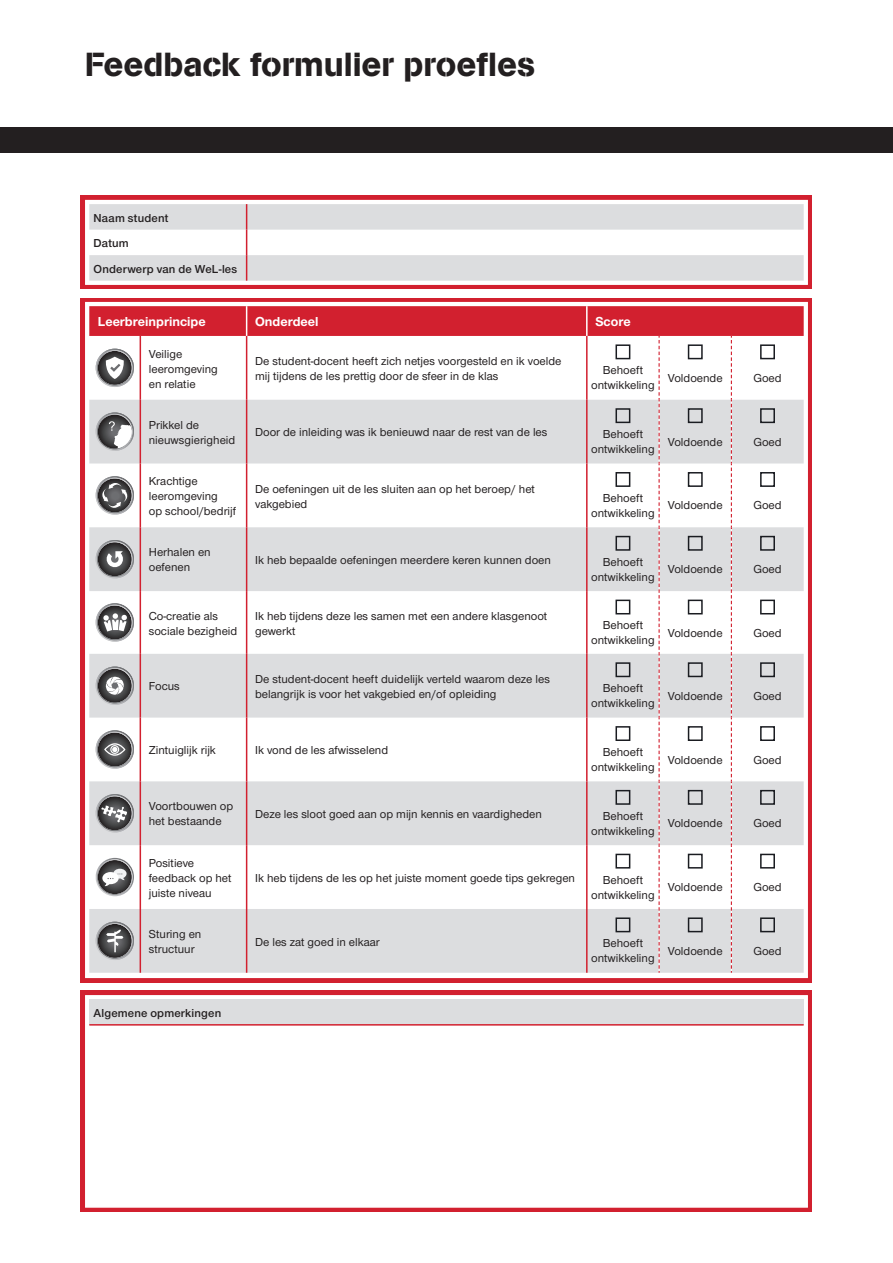
<style>
.page{position:relative;width:893px;height:1263px;background:#fff}
.page>*{position:absolute;margin:0;border:0;box-sizing:border-box;transform-origin:0 0}
.t1{font:33px "AG Book Stencil";color:#231f20}
.t2{font:700 13.5px "Nimbus Sans Novus T";color:#fff}
.t3{font:500 12px/15px "Nimbus Sans Novus T";color:#231f20}
.t4{font:600 12px/25.5px "Nimbus Sans Novus T";letter-spacing:.015em;color:#231f20}
</style>
<div class="page">
<div style="left:0;top:128px;width:893px;height:25px;background:#231f20"></div>
<div style="left:81px;top:298px;width:731px;height:684px;background:linear-gradient(to right,#d32634,#d32634)"></div>
<div style="left:81px;top:196px;width:731px;height:93px;background:#d2202f"></div>
<div style="left:85px;top:200px;width:723px;height:85px;background:#fff;border:2px solid #fff"></div>
<svg style="left:89px;top:204px;width:715px;height:77px;fill:#dcdddf"></svg>
<svg style="left:246px;top:204px;width:1px;height:77px"></svg>
<div style="left:85px;top:302px;width:723px;height:676px;background:#fff"></div>
<svg style="left:89px;top:306px;width:715px;height:667px"></svg>
<div style="left:615px;top:917px;width:15px;height:15px;border:2px solid #1a1c21"></div>
<div style="left:688px;top:917px;width:15px;height:15px;border:2px solid #1a1c21"></div>
<div style="left:760px;top:917px;width:15px;height:15px;border:2px solid #1a1c21"></div>
<div style="left:81px;top:991px;width:731px;height:221px;background:#d2202f"></div>
<div style="left:85px;top:995px;width:723px;height:213px;background:#fff;border:2px solid #fff"></div>
<div style="left:89px;top:999px;width:715px;height:26px;background:#dcdddf"></div>
<hr style="left:89px;top:1024px;width:715px;height:1px;background:#d2202f">
<h1 class="t1" style="left:85px;top:45px;width:452px">Feedback formulier proefles</h1>
<p class="t4" style="left:94px;top:205px;width:145px">Naam student<br>Datum<br>Onderwerp van de WeL-les</p>
<p class="t2" style="left:98px;top:314px;width:109px">Leerbreinprincipe</p>
<p class="t2" style="left:255px;top:314px;width:65px">Onderdeel</p>
<p class="t2" style="left:595px;top:314px;width:37px">Score</p>
<p class="t3" style="left:149px;top:346px;width:71px">Veilige leeromgeving en relatie</p>
<p class="t3" style="left:255px;top:353px;width:308px">De student-docent heeft zich netjes voorgesteld en ik voelde mij tijdens de les prettig door de sfeer in de klas</p>
<p class="t3" style="left:591px;top:363px;width:65px;text-align:center">Behoeft ontwikkeling</p>
<p class="t3" style="left:668px;top:370px;width:56px">Voldoende</p>
<p class="t3" style="left:753px;top:370px;width:30px">Goed</p>
<p class="t3" style="left:149px;top:417px;width:88px">Prikkel de nieuwsgierigheid</p>
<p class="t3" style="left:255px;top:425px;width:294px">Door de inleiding was ik benieuwd naar de rest van de les</p>
<p class="t3" style="left:591px;top:426px;width:65px;text-align:center">Behoeft ontwikkeling</p>
<p class="t3" style="left:668px;top:434px;width:56px">Voldoende</p>
<p class="t3" style="left:753px;top:434px;width:30px">Goed</p>
<p class="t3" style="left:149px;top:473px;width:89px">Krachtige leeromgeving<br>op school/bedrijf</p>
<p class="t3" style="left:255px;top:481px;width:281px">De oefeningen uit de les sluiten aan op het beroep/ het vakgebied</p>
<p class="t3" style="left:591px;top:490px;width:65px;text-align:center">Behoeft ontwikkeling</p>
<p class="t3" style="left:668px;top:498px;width:56px">Voldoende</p>
<p class="t3" style="left:753px;top:498px;width:30px">Goed</p>
<p class="t3" style="left:149px;top:545px;width:63px">Herhalen en oefenen</p>
<p class="t3" style="left:255px;top:552px;width:297px">Ik heb bepaalde oefeningen meerdere keren kunnen doen</p>
<p class="t3" style="left:591px;top:554px;width:65px;text-align:center">Behoeft ontwikkeling</p>
<p class="t3" style="left:668px;top:561px;width:56px">Voldoende</p>
<p class="t3" style="left:753px;top:561px;width:30px">Goed</p>
<p class="t3" style="left:149px;top:608px;width:90px">Co-creatie als sociale bezigheid</p>
<p class="t3" style="left:255px;top:608px;width:294px">Ik heb tijdens deze les samen met een andere klasgenoot gewerkt</p>
<p class="t3" style="left:591px;top:618px;width:65px;text-align:center">Behoeft ontwikkeling</p>
<p class="t3" style="left:668px;top:625px;width:56px">Voldoende</p>
<p class="t3" style="left:753px;top:625px;width:30px">Goed</p>
<p class="t3" style="left:149px;top:679px;width:32px">Focus</p>
<p class="t3" style="left:255px;top:671px;width:296px">De student-docent heeft duidelijk verteld waarom deze les belangrijk is voor het vakgebied en/of opleiding</p>
<p class="t3" style="left:591px;top:680px;width:65px;text-align:center">Behoeft ontwikkeling</p>
<p class="t3" style="left:668px;top:688px;width:56px">Voldoende</p>
<p class="t3" style="left:753px;top:688px;width:30px">Goed</p>
<p class="t3" style="left:149px;top:742px;width:69px">Zintuiglijk rijk</p>
<p class="t3" style="left:255px;top:742px;width:135px">Ik vond de les afwisselend</p>
<p class="t3" style="left:591px;top:744px;width:65px;text-align:center">Behoeft ontwikkeling</p>
<p class="t3" style="left:668px;top:752px;width:56px">Voldoende</p>
<p class="t3" style="left:753px;top:752px;width:30px">Goed</p>
<p class="t3" style="left:149px;top:799px;width:86px">Voortbouwen op het bestaande</p>
<p class="t3" style="left:255px;top:806px;width:288px">Deze les sloot goed aan op mijn kennis en vaardigheden</p>
<p class="t3" style="left:591px;top:808px;width:65px;text-align:center">Behoeft ontwikkeling</p>
<p class="t3" style="left:668px;top:815px;width:56px">Voldoende</p>
<p class="t3" style="left:753px;top:815px;width:30px">Goed</p>
<p class="t3" style="left:149px;top:855px;width:84px">Positieve feedback op het juiste niveau</p>
<p class="t3" style="left:255px;top:870px;width:321px">Ik heb tijdens de les op het juiste moment goede tips gekregen</p>
<p class="t3" style="left:591px;top:872px;width:65px;text-align:center">Behoeft ontwikkeling</p>
<p class="t3" style="left:668px;top:879px;width:56px">Voldoende</p>
<p class="t3" style="left:753px;top:879px;width:30px">Goed</p>
<p class="t3" style="left:149px;top:926px;width:54px">Sturing en structuur</p>
<p class="t3" style="left:255px;top:934px;width:126px">De les zat goed in elkaar</p>
<p class="t3" style="left:591px;top:936px;width:65px;text-align:center">Behoeft ontwikkeling</p>
<p class="t3" style="left:668px;top:943px;width:56px">Voldoende</p>
<p class="t3" style="left:753px;top:943px;width:30px">Goed</p>
<p class="t4" style="left:94px;top:1000px;width:129px">Algemene opmerkingen</p>
</div>
